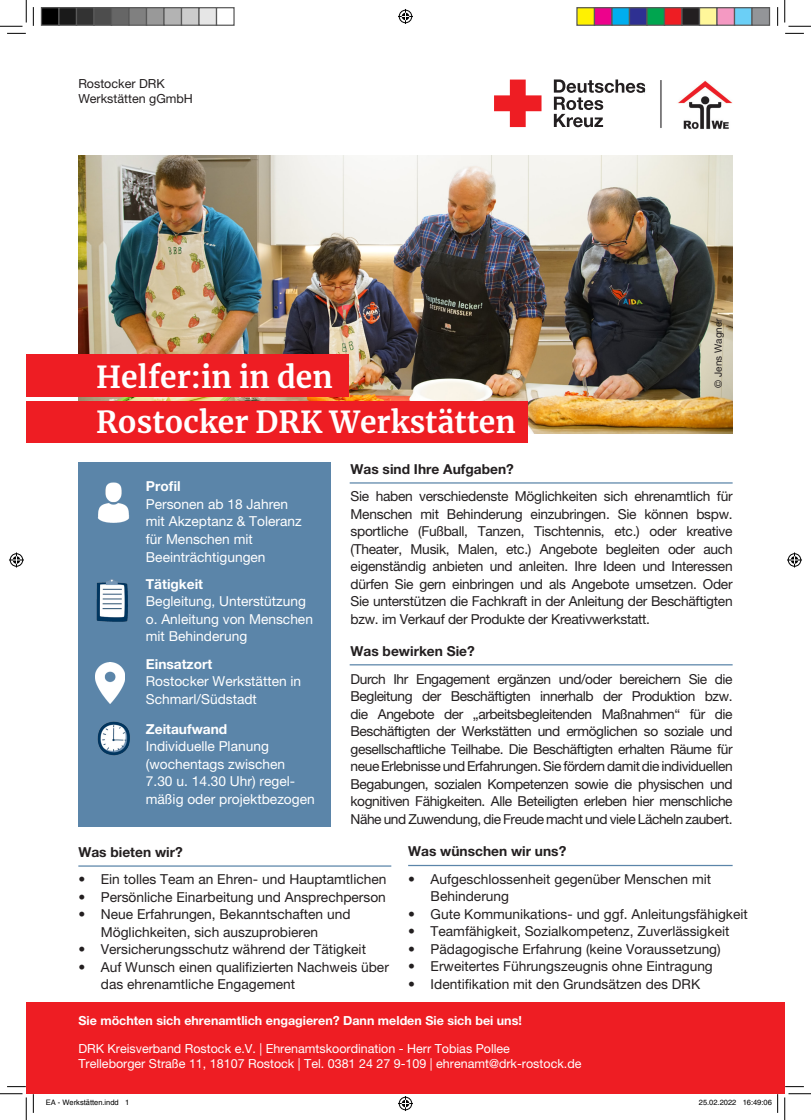
<style>
.page{position:relative;width:811px;height:1120px;background:#fff}
.page>*{position:absolute;margin:0;border:0;box-sizing:border-box;transform-origin:0 0}
.t1{font:700 30px/45px "Merriweather";color:#fff}
.t2{font:13.75px/17.5px "Helvetica Neue";color:#231f20}
.t3{font:13.75px/17.5px "Helvetica Neue";color:#fff}
.t4{font:700 13.75px "Helvetica Neue";color:#231f20}
.t5{font:700 13.75px "Helvetica Neue";color:#fff}
.t6{font:12.5px "Helvetica Neue";color:#fff}
.t7{font:700 12.5px "Helvetica Neue";color:#fff}
.t8{font:12.5px/15px "Helvetica Neue";color:#231f20}
.t9{font:10px "Helvetica Neue";color:#231f20}
.t10{font:7.5px "Helvetica";color:#000}
.s1{font-weight:700}
</style>
<div class="page">
<div style="left:26px;top:1002px;width:759px;height:91px;background:#ee1d23"></div>
<img style="left:78px;top:156px;width:654px;height:277px">
<hr style="left:350px;top:482px;width:382px;height:1px;background:#5b85a9">
<hr style="left:408px;top:864px;width:324px;height:1px;background:#5b85a9">
<hr style="left:78px;top:865px;width:313px;height:1px;background:#5b85a9">
<div style="left:26px;top:354px;width:323px;height:42px;background:#ee1d23"></div>
<div style="left:26px;top:401px;width:502px;height:42px;background:#ee1d23"></div>
<hr style="left:350px;top:664px;width:382px;height:1px;background:#5b85a9">
<div style="left:78px;top:462px;width:253px;height:364px;background:#5b85a9"></div>
<img style="left:96px;top:579px;width:32px;height:43px">
<img style="left:96px;top:662px;width:29px;height:41px">
<img style="left:97px;top:482px;width:32px;height:40px">
<img style="left:97px;top:721px;width:33px;height:35px">
<img style="left:645px;top:81px;width:87px;height:48px">
<svg style="left:494px;top:80px;width:47px;height:47px"></svg>
<svg style="left:554px;top:79px;width:91px;height:48px"></svg>
<svg style="left:7px;top:33px;width:19px;height:1px"></svg>
<svg style="left:785px;top:33px;width:19px;height:1px"></svg>
<svg style="left:33px;top:7px;width:1px;height:19px"></svg>
<svg style="left:33px;top:1093px;width:1px;height:19px"></svg>
<svg style="left:777px;top:7px;width:1px;height:19px"></svg>
<svg style="left:0;top:0;width:27px;height:27px"></svg>
<svg style="left:0;top:1093px;width:27px;height:26px"></svg>
<svg style="left:784px;top:0;width:27px;height:27px"></svg>
<svg style="left:784px;top:1093px;width:27px;height:26px"></svg>
<svg style="left:398px;top:9px;width:15px;height:15px"></svg>
<svg style="left:398px;top:1096px;width:15px;height:14px"></svg>
<svg style="left:9px;top:552px;width:15px;height:15px"></svg>
<svg style="left:787px;top:552px;width:15px;height:15px"></svg>
<div style="left:41px;top:8px;width:18px;height:17px;background:#000"></div>
<div style="left:41px;top:7px;width:19px;height:19px;border:1px solid #595959"></div>
<div style="left:59px;top:8px;width:17px;height:17px;background:#1a1a1a"></div>
<div style="left:58px;top:7px;width:19px;height:19px;border:1px solid #595959"></div>
<div style="left:76px;top:8px;width:18px;height:17px;background:#333"></div>
<div style="left:76px;top:7px;width:19px;height:19px;border:1px solid #595959"></div>
<div style="left:94px;top:8px;width:17px;height:17px;background:#4d4d4d"></div>
<div style="left:93px;top:7px;width:19px;height:19px;border:1px solid #595959"></div>
<div style="left:111px;top:8px;width:18px;height:17px;background:#666"></div>
<div style="left:111px;top:7px;width:19px;height:19px;border:1px solid #595959"></div>
<div style="left:129px;top:8px;width:17px;height:17px;background:#808080"></div>
<div style="left:128px;top:7px;width:19px;height:19px;border:1px solid #595959"></div>
<div style="left:146px;top:8px;width:18px;height:17px;background:#999"></div>
<div style="left:146px;top:7px;width:19px;height:19px;border:1px solid #595959"></div>
<div style="left:164px;top:8px;width:17px;height:17px;background:#b3b3b3"></div>
<div style="left:163px;top:7px;width:19px;height:19px;border:1px solid #595959"></div>
<div style="left:181px;top:8px;width:18px;height:17px;background:#ccc"></div>
<div style="left:181px;top:7px;width:19px;height:19px;border:1px solid #595959"></div>
<div style="left:199px;top:8px;width:17px;height:17px;background:#e6e6e6"></div>
<div style="left:198px;top:7px;width:19px;height:19px;border:1px solid #595959"></div>
<div style="left:216px;top:7px;width:19px;height:19px;border:1px solid #595959"></div>
<div style="left:577px;top:8px;width:17px;height:17px;background:#fff101"></div>
<div style="left:576px;top:7px;width:19px;height:19px;border:1px solid #595959"></div>
<div style="left:594px;top:8px;width:18px;height:17px;background:#ed028c"></div>
<div style="left:594px;top:7px;width:18px;height:19px;border:1px solid #595959"></div>
<div style="left:612px;top:8px;width:17px;height:17px;background:#00aeef"></div>
<div style="left:611px;top:7px;width:19px;height:19px;border:1px solid #595959"></div>
<div style="left:629px;top:8px;width:18px;height:17px;background:#2e3092"></div>
<div style="left:629px;top:7px;width:18px;height:19px;border:1px solid #595959"></div>
<div style="left:647px;top:8px;width:17px;height:17px;background:#00a54f"></div>
<div style="left:646px;top:7px;width:19px;height:19px;border:1px solid #595959"></div>
<div style="left:664px;top:8px;width:18px;height:17px;background:#ee1d23"></div>
<div style="left:664px;top:7px;width:18px;height:19px;border:1px solid #595959"></div>
<div style="left:682px;top:8px;width:17px;height:17px;background:#231f20"></div>
<div style="left:681px;top:7px;width:19px;height:19px;border:1px solid #595959"></div>
<div style="left:699px;top:8px;width:18px;height:17px;background:#fff79a"></div>
<div style="left:699px;top:7px;width:18px;height:19px;border:1px solid #595959"></div>
<div style="left:717px;top:8px;width:17px;height:17px;background:#f499c2"></div>
<div style="left:716px;top:7px;width:19px;height:19px;border:1px solid #595959"></div>
<div style="left:734px;top:8px;width:18px;height:17px;background:#6bcff6"></div>
<div style="left:734px;top:7px;width:18px;height:19px;border:1px solid #595959"></div>
<div style="left:752px;top:8px;width:17px;height:17px;background:#939598"></div>
<div style="left:751px;top:7px;width:19px;height:19px;border:1px solid #595959"></div>
<svg style="left:743px;top:1093px;width:35px;height:19px"></svg>
<p class="t8" style="left:78px;top:76px;width:116px">Rostocker DRK<br>Werkstätten gGmbH</p>
<p class="t1" style="left:96px;top:353px;width:421px">Helfer:in in den<br>Rostocker DRK Werkstätten</p>
<p class="t9" style="left:712px;top:387px;width:71px;rotate:-90deg">© Jens Wagner</p>
<p class="t5" style="left:146px;top:478px;width:36px">Profil</p>
<p class="t3" style="left:146px;top:495px;width:157px">Personen ab 18 Jahren mit Akzeptanz &amp; Toleranz für Menschen mit<br>Beeinträchtigungen</p>
<p class="t5" style="left:146px;top:575px;width:59px">Tätigkeit</p>
<p class="t3" style="left:146px;top:592px;width:169px">Begleitung, Unterstützung o. Anleitung von Menschen mit Behinderung</p>
<p class="t5" style="left:146px;top:655px;width:68px">Einsatzort</p>
<p class="t3" style="left:146px;top:672px;width:157px">Rostocker Werkstätten in<br>Schmarl/Südstadt</p>
<p class="t3" style="left:146px;top:719px;width:170px"><span class="s1">Zeitaufwand<br></span>Individuelle Planung (wochentags zwischen<br>7.30 u. 14.30 Uhr) regel&shy;mäßig oder projektbezogen</p>
<p class="t4" style="left:350px;top:460px;width:165px">Was sind Ihre Aufgaben?</p>
<p class="t2" style="left:350px;top:487px;width:384px;text-align:justify">Sie haben verschiedenste Möglichkeiten sich ehrenamtlich für Menschen mit Behinderung einzubringen. Sie können bspw. sportliche (Fußball, Tanzen, Tischtennis, etc.) oder kreative (Theater, Musik, Malen, etc.) Angebote begleiten oder auch eigenständig anbieten und anleiten. Ihre Ideen und Interessen dürfen Sie gern einbringen und als Angebote umsetzen. Oder Sie unterstützen die Fachkraft in der Anleitung der Beschäftigten bzw. im Verkauf der Produkte der Kreativwerkstatt.</p>
<p class="t4" style="left:350px;top:642px;width:126px">Was bewirken Sie?</p>
<p class="t2" style="left:350px;top:669px;width:384px;text-align:justify">Durch Ihr Engagement ergänzen und/oder bereichern Sie die Begleitung der Beschäftigten innerhalb der Produktion bzw. die Angebote der „arbeitsbegleitenden Maßnahmen“ für die Beschäftigten der Werkstätten und ermöglichen so soziale und gesellschaftliche Teilhabe. Die Beschäftigten erhalten Räume für neue Erlebnisse und Erfahrungen. Sie fördern damit die individuellen Begabungen, sozialen Kompetenzen sowie die physischen und kognitiven Fähigkeiten. Alle Beteiligten erleben hier menschliche Nähe und Zuwendung, die Freude macht und viele Lächeln zaubert.</p>
<p class="t4" style="left:78px;top:843px;width:106px">Was bieten wir?</p>
<p class="t2" style="left:78px;top:870px;width:310px">• Ein tolles Team an Ehren- und Hauptamtlichen</p>
<p class="t2" style="left:78px;top:887px;width:309px">• Persönliche Einarbeitung und Ansprechperson</p>
<p class="t2" style="left:101px;top:905px;width:251px;text-indent:-22px">• Neue Erfahrungen, Bekanntschaften und<br>Möglichkeiten, sich auszuprobieren</p>
<p class="t2" style="left:78px;top:940px;width:289px">• Versicherungsschutz während der Tätigkeit</p>
<p class="t2" style="left:101px;top:957px;width:289px;text-indent:-22px">• Auf Wunsch einen qualifizierten Nachweis über das ehrenamtliche Engagement</p>
<p class="t4" style="left:408px;top:842px;width:160px">Was wünschen wir uns?</p>
<p class="t2" style="left:431px;top:869px;width:282px;text-indent:-22px">• Aufgeschlossenheit gegenüber Menschen mit<br>Behinderung</p>
<p class="t2" style="left:408px;top:904px;width:341px">• Gute Kommunikations- und ggf. Anleitungsfähigkeit</p>
<p class="t2" style="left:408px;top:922px;width:323px">• Teamfähigkeit, Sozialkompetenz, Zuverlässigkeit</p>
<p class="t2" style="left:408px;top:939px;width:314px">• Pädagogische Erfahrung (keine Voraussetzung)</p>
<p class="t2" style="left:408px;top:957px;width:306px">• Erweitertes Führungszeugnis ohne Eintragung</p>
<p class="t2" style="left:408px;top:974px;width:293px">• Identifikation mit den Grundsätzen des DRK</p>
<p class="t7" style="left:78px;top:1012px;width:445px">Sie möchten sich ehrenamtlich engagieren? Dann melden Sie sich bei uns!</p>
<p class="t6" style="left:78px;top:1040px;width:433px">DRK Kreisverband Rostock e.V. | Ehrenamtskoordination - Herr Tobias Pollee</p>
<p class="t6" style="left:78px;top:1055px;width:504px">Trelleborger Straße 11, 18107 Rostock | Tel. 0381 24 27 9-109 | ehrenamt@drk-rostock.de</p>
<p class="t10" style="left:46px;top:1097px;width:85px">EA - Werkstätten.indd 1</p>
<p class="t10" style="left:699px;top:1097px;width:74px">25.02.2022 16:49:06</p>
</div>
